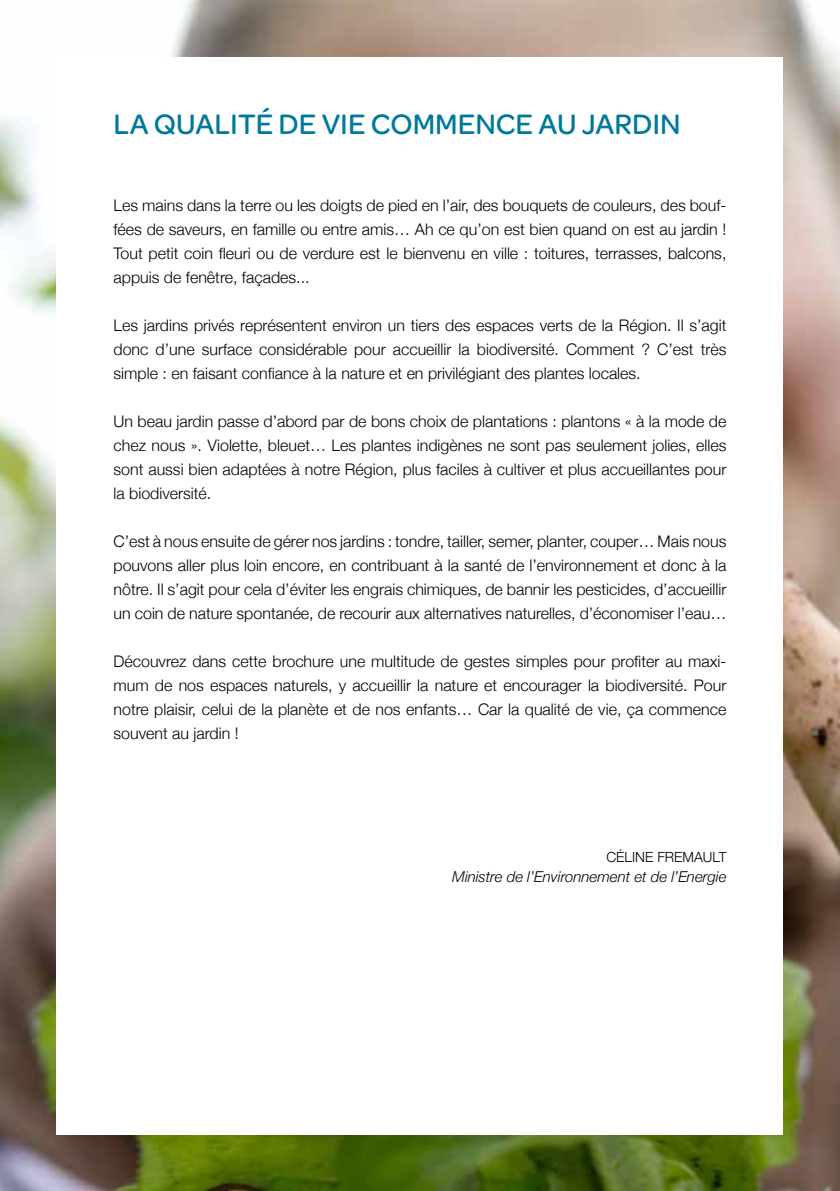
<style>
.page{position:relative;width:840px;height:1191px;background:#fff}
.page>*{position:absolute;margin:0;border:0;box-sizing:border-box;transform-origin:0 0}
.t1{font:500 30px "Omnes";color:#00799a}
.t2{font:300 16px/24px "Helvetica Neue";color:#000;text-align:justify}
.t3{font:italic 300 15px "Helvetica Neue";color:#000}
.t4{font:300 14px "Helvetica Neue";color:#000}
</style>
<div class="page">
<img style="left:0;top:0;width:839px;height:1191px">
<div style="left:57px;top:57px;width:725px;height:1077px;background:#fff"></div>
<h1 class="t1" style="left:113px;top:104px;width:568px">LA QUALITÉ DE VIE COMMENCE AU JARDIN</h1>
<p class="t2" style="left:113px;top:192px;width:614px">Les mains dans la terre ou les doigts de pied en l’air, des bouquets de couleurs, des bouf&shy;fées de saveurs, en famille ou entre amis… Ah ce qu’on est bien quand on est au jardin !<br>Tout petit coin fleuri ou de verdure est le bienvenu en ville : toitures, terrasses, balcons, appuis de fenêtre, façades...</p>
<p class="t2" style="left:113px;top:312px;width:614px">Les jardins privés représentent environ un tiers des espaces verts de la Région. Il s’agit donc d’une surface considérable pour accueillir la biodiversité. Comment ? C’est très simple : en faisant confiance à la nature et en privilégiant des plantes locales.</p>
<p class="t2" style="left:113px;top:408px;width:614px">Un beau jardin passe d’abord par de bons choix de plantations : plantons « à la mode de chez nous ». Violette, bleuet… Les plantes indigènes ne sont pas seulement jolies, elles sont aussi bien adaptées à notre Région, plus faciles à cultiver et plus accueillantes pour la biodiversité.</p>
<p class="t2" style="left:113px;top:528px;width:614px">C’est à nous ensuite de gérer nos jardins : tondre, tailler, semer, planter, couper… Mais nous pouvons aller plus loin encore, en contribuant à la santé de l’environnement et donc à la nôtre. Il s’agit pour cela d’éviter les engrais chimiques, de bannir les pesticides, d’accueillir un coin de nature spontanée, de recourir aux alternatives naturelles, d’économiser l’eau…</p>
<p class="t2" style="left:113px;top:648px;width:614px">Découvrez dans cette brochure une multitude de gestes simples pour profiter au maxi&shy;mum de nos espaces naturels, y accueillir la nature et encourager la biodiversité. Pour notre plaisir, celui de la planète et de nos enfants… Car la qualité de vie, ça commence souvent au jardin !</p>
<p class="t4" style="left:606px;top:845px;width:121px">CÉLINE FREMAULT</p>
<p class="t3" style="left:452px;top:864px;width:275px">Ministre de l’Environnement et de l’Energie</p>
</div>
